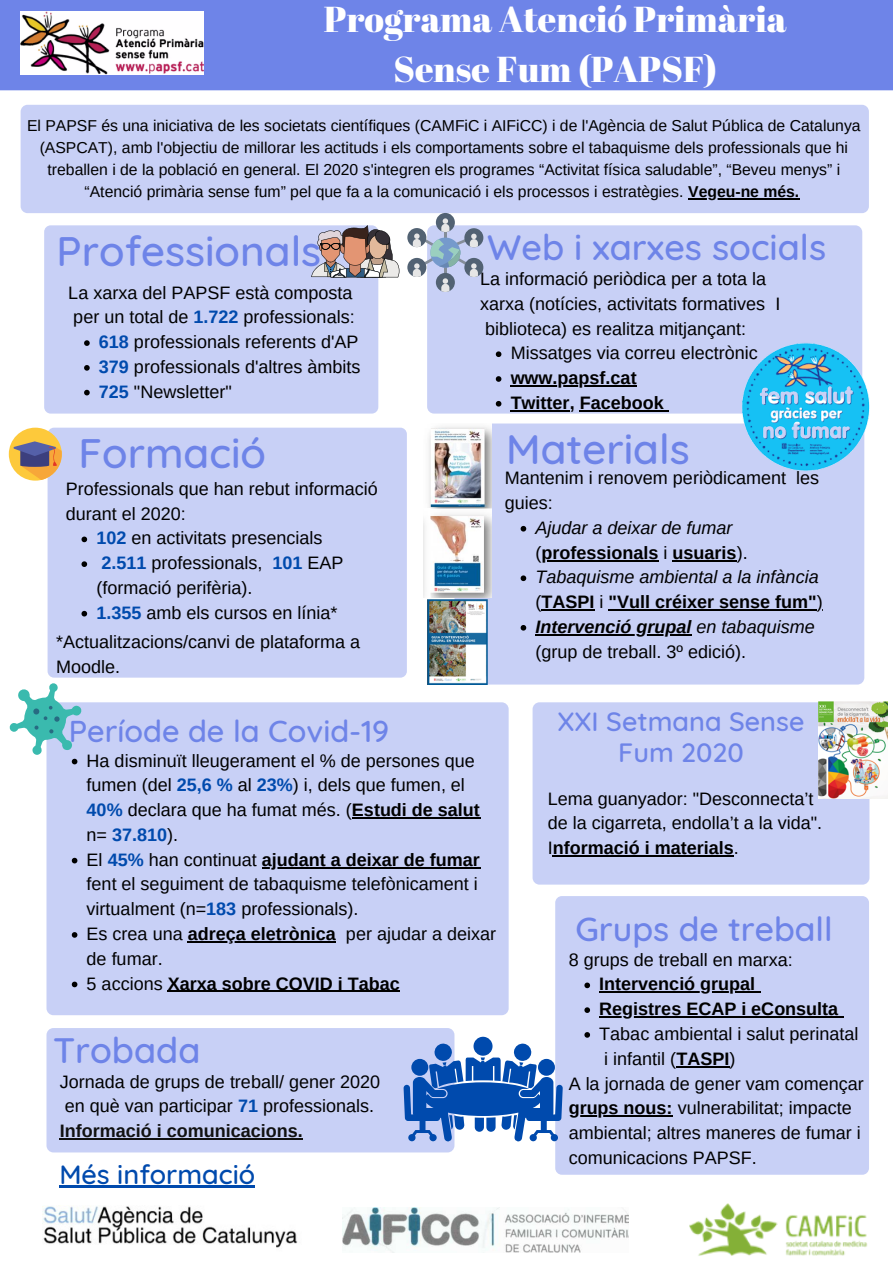
<style>
.page{position:relative;width:893px;height:1263px;background:#fff}
.page>*{position:absolute;margin:0;border:0;box-sizing:border-box;transform-origin:0 0}
.t1{font:500 42px "Quicksand";color:#6e84e8}
.t2{font:36px/50.1px "Abril Fatface";color:#fff;text-align:center}
.t3{font:500 36px "Quicksand";color:#6e84e8}
.t4{font:500 33.75px "Quicksand";color:#6e84e8}
.t5{font:500 30.75px "Quicksand";color:#6e84e8}
.t6{font:500 27px/31px "Quicksand";color:#6e84e8;text-align:center}
.t7{font:500 27px "Quicksand";color:#004aad}
.t8{font:18px/24.8px "Arimo";color:#000}
.t9{font:700 18px "Arimo";color:#000}
.t10{font:italic 18px/24.8px "Arimo";color:#000}
.t11{font:15.75px/22px "Arimo";color:#000;text-align:center}
.s1{font-weight:700}
.s2{font-weight:700;color:#004aad}
.s3{font-style:normal}
.s4{font-weight:700;font-style:normal}
.s5{font-weight:700;font-style:italic}
.s6{font-style:italic}
.s7{font-weight:400}
.s8{font-weight:700;color:#111}
</style>
<div class="page">
<div style="left:0;top:0;width:893px;height:90px;background:#6e84e8"></div>
<div style="left:21px;top:105px;width:848px;height:108px;background:#c8d0f6;border-radius:7px"></div>
<div style="left:44px;top:225px;width:334px;height:189px;background:#c8d0f6;border-radius:7px"></div>
<div style="left:48px;top:428px;width:359px;height:250px;background:#c8d0f6;border-radius:7px"></div>
<div style="left:46px;top:1028px;width:408px;height:124px;background:#c8d0f6;border-radius:7px"></div>
<div style="left:454px;top:423px;width:410px;height:261px;background:#c8d0f6;border-radius:7px"></div>
<div style="left:532px;top:702px;width:337px;height:183px;background:#c8d0f6;border-radius:7px"></div>
<div style="left:46px;top:702px;width:462px;height:313px;background:#c8d0f6;border-radius:7px"></div>
<div style="left:555px;top:896px;width:314px;height:279px;background:#c8d0f6;border-radius:7px"></div>
<div style="left:427px;top:225px;width:435px;height:189px;background:#c8d0f6;border-radius:7px"></div>
<img style="left:43px;top:1205px;width:255px;height:43px">
<img style="left:689px;top:1203px;width:179px;height:53px">
<svg style="left:311px;top:225px;width:88px;height:52px"></svg>
<svg style="left:407px;top:213px;width:76px;height:79px"></svg>
<svg style="left:9px;top:428px;width:53px;height:52px"></svg>
<img style="left:429px;top:423px;width:62px;height:85px">
<img style="left:424px;top:508px;width:67px;height:90px">
<img style="left:427px;top:599px;width:61px;height:86px">
<img style="left:818px;top:701px;width:70px;height:97px">
<div style="left:473px;top:1037px;width:19px;height:19px;background:#004aad;border-radius:50%"></div>
<svg style="left:403px;top:1043px;width:160px;height:98px"></svg>
<div style="left:411px;top:1059px;width:17px;height:17px;background:#004aad;border-radius:50%"></div>
<img style="left:21px;top:11px;width:182px;height:63px">
<img style="left:343px;top:1207px;width:285px;height:46px">
<img style="left:731px;top:332px;width:139px;height:148px">
<hr style="left:553px;top:855px;width:181px;height:2px;background:#000">
<svg style="left:9px;top:683px;width:73px;height:81px"></svg>
<hr style="left:352px;top:817px;width:128px;height:2px;background:#000">
<svg style="left:72px;top:858px;width:5px;height:5px"></svg>
<hr style="left:262px;top:867px;width:218px;height:1px;background:#000">
<svg style="left:72px;top:932px;width:5px;height:6px"></svg>
<hr style="left:188px;top:941px;width:148px;height:2px;background:#000">
<svg style="left:72px;top:981px;width:5px;height:6px"></svg>
<hr style="left:168px;top:990px;width:232px;height:2px;background:#000">
<svg style="left:520px;top:526px;width:6px;height:5px"></svg>
<hr style="left:541px;top:560px;width:117px;height:1px;background:#000">
<hr style="left:672px;top:560px;width:64px;height:1px;background:#000">
<svg style="left:520px;top:575px;width:6px;height:6px"></svg>
<hr style="left:541px;top:609px;width:53px;height:2px;background:#000">
<svg style="left:608px;top:609px;width:9px;height:2px"></svg>
<hr style="left:617px;top:609px;width:200px;height:2px;background:#000">
<svg style="left:520px;top:625px;width:6px;height:6px"></svg>
<hr style="left:535px;top:634px;width:156px;height:2px;background:#000">
<svg style="left:584px;top:982px;width:6px;height:6px"></svg>
<hr style="left:599px;top:991px;width:156px;height:2px;background:#000">
<svg style="left:584px;top:1007px;width:6px;height:6px"></svg>
<hr style="left:599px;top:1016px;width:239px;height:2px;background:#000">
<svg style="left:584px;top:1032px;width:6px;height:6px"></svg>
<hr style="left:676px;top:1066px;width:53px;height:1px;background:#000">
<hr style="left:568px;top:1115px;width:105px;height:2px;background:#000">
<hr style="left:688px;top:198px;width:111px;height:1px;background:#000">
<svg style="left:84px;top:340px;width:6px;height:6px"></svg>
<svg style="left:84px;top:365px;width:6px;height:6px"></svg>
<svg style="left:84px;top:390px;width:6px;height:5px"></svg>
<svg style="left:81px;top:537px;width:6px;height:5px"></svg>
<svg style="left:81px;top:561px;width:6px;height:6px"></svg>
<svg style="left:81px;top:611px;width:6px;height:5px"></svg>
<svg style="left:496px;top:351px;width:5px;height:6px"></svg>
<svg style="left:496px;top:376px;width:5px;height:6px"></svg>
<hr style="left:510px;top:385px;width:127px;height:2px;background:#000">
<svg style="left:496px;top:401px;width:5px;height:6px"></svg>
<hr style="left:510px;top:410px;width:60px;height:2px;background:#000">
<hr style="left:580px;top:410px;width:84px;height:2px;background:#000">
<hr style="left:60px;top:1138px;width:243px;height:2px;background:#111">
<hr style="left:59px;top:1186px;width:196px;height:2px;background:#004aad">
<p class="t2" style="left:324px;top:-7px;width:464px">Programa Atenció Primària<br>Sense Fum (PAPSF)</p>
<p class="t11" style="left:27px;top:115px;width:835px">El PAPSF és una iniciativa de les societats científiques (CAMFiC i AIFiCC) i de l'Agència de Salut Pública de Catalunya (ASPCAT), amb l'objectiu de millorar les actituds i els comportaments sobre el tabaquisme dels professionals que hi treballen i de la població en general. El 2020 s'integren els programes “Activitat física saludable”, “Beveu menys” i “Atenció primària sense fum” pel que fa a la comunicació i els processos i estratègies. <span class="s1">Vegeu-ne més.</span></p>
<p class="t1" style="left:57px;top:224px;width:266px">Professionals</p>
<p class="t8" style="left:68px;top:280px;width:288px">La xarxa del PAPSF està composta per un total de <span class="s2">1.722</span> professionals:</p>
<p class="t8" style="left:99px;top:329px;width:261px"><span class="s2">618</span> professionals referents d'AP</p>
<p class="t8" style="left:99px;top:354px;width:263px"><span class="s2">379</span> professionals d'altres àmbits</p>
<p class="t8" style="left:99px;top:379px;width:134px"><span class="s2">725</span> "Newsletter"</p>
<p class="t1" style="left:79px;top:426px;width:189px">Formació</p>
<p class="t8" style="left:66px;top:476px;width:314px">Professionals que han rebut informació durant el 2020:</p>
<p class="t8" style="left:96px;top:526px;width:228px"><span class="s2">102</span> en activitats presencials</p>
<p class="t8" style="left:96px;top:551px;width:249px"><span class="s2">2.511</span> professionals, <span class="s2">101</span> EAP (formació perifèria).</p>
<p class="t8" style="left:96px;top:600px;width:243px"><span class="s2">1.355</span> amb els cursos en línia*</p>
<p class="t8" style="left:56px;top:629px;width:306px">*Actualitzacions/canvi de plataforma a<br>Moodle.</p>
<p class="t3" style="left:487px;top:224px;width:340px">Web i xarxes socials</p>
<p class="t8" style="left:480px;top:266px;width:302px">La informació periòdica per a tota la xarxa (notícies, activitats formatives I biblioteca) es realitza mitjançant:</p>
<p class="t8" style="left:510px;top:341px;width:249px">Missatges via correu electrònic</p>
<p class="t9" style="left:510px;top:368px;width:127px">www.papsf.cat</p>
<p class="t9" style="left:510px;top:392px;width:155px">Twitter, Facebook</p>
<p class="t1" style="left:506px;top:422px;width:185px">Materials</p>
<p class="t8" style="left:505px;top:466px;width:316px">Mantenim i renovem periòdicament les guies:</p>
<p class="t10" style="left:535px;top:515px;width:214px">Ajudar a deixar de fumar <span class="s3">(</span><span class="s4">professionals</span> <span class="s3">i</span> <span class="s4">usuaris</span><span class="s3">).</span></p>
<p class="t10" style="left:535px;top:565px;width:289px">Tabaquisme ambiental a la infància <span class="s3">(</span><span class="s4">TASPI</span> <span class="s3">i</span> <span class="s4">"Vull créixer sense fum"</span><span class="s3">)</span></p>
<p class="t8" style="left:535px;top:614px;width:281px"><span class="s5">Intervenció grupal</span> <span class="s6">en tabaquisme </span>(grup de treball. 3º edició).</p>
<p class="t5" style="left:69px;top:711px;width:322px">Període de la Covid-19</p>
<p class="t8" style="left:87px;top:748px;width:395px">Ha disminuït lleugerament el % de persones que fumen (del <span class="s2">25,6 %</span> al <span class="s2">23%</span>) i, dels que fumen, el <span class="s2">40%</span> declara que ha fumat més. (<span class="s1">Estudi de salut </span>n= <span class="s2">37.810</span>).</p>
<p class="t8" style="left:87px;top:847px;width:395px;text-align:justify">El <span class="s2">45%</span> han continuat <span class="s1">ajudant a deixar de fumar </span>fent el seguiment de tabaquisme telefònicament i virtualment (n=<span class="s2">183</span> professionals).</p>
<p class="t8" style="left:87px;top:921px;width:411px">Es crea una <span class="s1">adreça eletrònica</span> per ajudar a deixar de fumar.</p>
<p class="t9" style="left:87px;top:973px;width:315px"><span class="s7">5 accions</span> Xarxa sobre COVID i Tabac</p>
<p class="t3" style="left:53px;top:1027px;width:149px">Trobada</p>
<p class="t8" style="left:60px;top:1069px;width:322px">Jornada de grups de treball/ gener 2020 en què van participar <span class="s2">71</span> professionals.<br><span class="s8">Informació i comunicacions.</span></p>
<p class="t7" style="left:59px;top:1157px;width:197px">Més informació</p>
<p class="t6" style="left:557px;top:706px;width:248px">XXI Setmana Sense<br>Fum 2020</p>
<p class="t8" style="left:548px;top:786px;width:276px">Lema guanyador: "Desconnecta’t de la cigarreta, endolla’t a la vida".</p>
<p class="t9" style="left:548px;top:838px;width:193px"><span class="s7">I</span>nformació i materials<span class="s7">.</span></p>
<p class="t4" style="left:575px;top:907px;width:259px">Grups de treball</p>
<p class="t8" style="left:568px;top:947px;width:226px">8 grups de treball en marxa:</p>
<p class="t9" style="left:599px;top:974px;width:157px">Intervenció grupal</p>
<p class="t9" style="left:599px;top:999px;width:240px">Registres ECAP i eConsulta</p>
<p class="t8" style="left:599px;top:1021px;width:261px">Tabac ambiental i salut perinatal i infantil (<span class="s1">TASPI</span>)</p>
<p class="t8" style="left:568px;top:1071px;width:297px">A la jornada de gener vam començar <span class="s1">grups nous:</span> vulnerabilitat; impacte ambiental; altres maneres de fumar i comunicacions PAPSF.</p>
</div>
